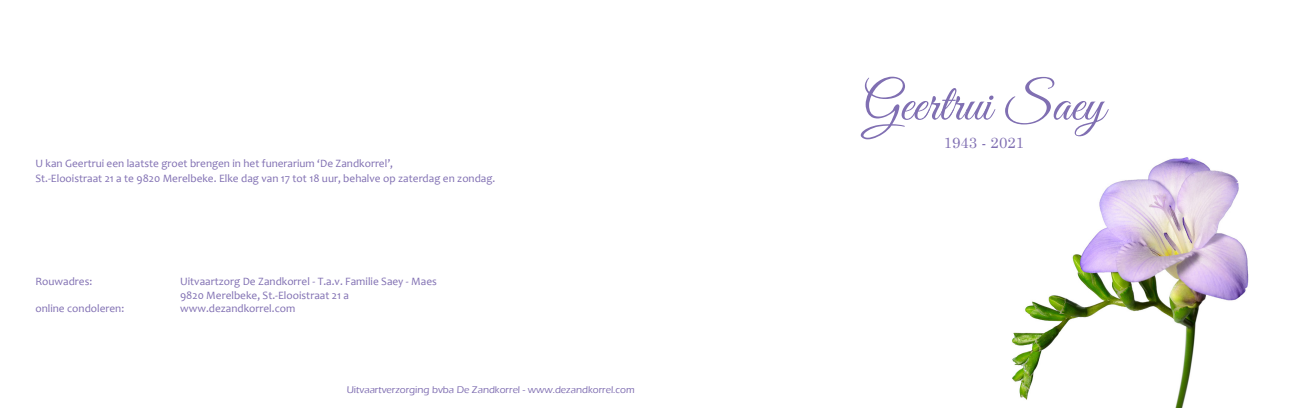
<style>
.page{position:relative;width:1312px;height:408px;background:#fff}
.page>*{position:absolute;margin:0;border:0;box-sizing:border-box;transform-origin:0 0}
.t1{font:52.5px "Great Vibes";color:#806fb2}
.t2{font:15px "Century Schoolbook";color:#806fb2}
.t3{font:11.25px "Candara";color:#806fb2}
.t4{font:500 10px "Eras ITC";color:#806fb2}
</style>
<div class="page">
<img style="left:1012px;top:157px;width:237px;height:250px">
<p class="t3" style="left:35px;top:156px;width:359px">U kan Geertrui een laatste groet brengen in het funerarium ‘De Zandkorrel’,</p>
<p class="t3" style="left:35px;top:171px;width:461px">St.-Elooistraat 21 a te 9820 Merelbeke. Elke dag van 17 tot 18 uur, behalve op zaterdag en zondag.</p>
<p class="t3" style="left:35px;top:274px;width:58px">Rouwadres:</p>
<p class="t3" style="left:180px;top:274px;width:258px">Uitvaartzorg De Zandkorrel - T.a.v. Familie Saey - Maes</p>
<p class="t3" style="left:180px;top:288px;width:170px">9820 Merelbeke, St.-Elooistraat 21 a</p>
<p class="t3" style="left:35px;top:301px;width:90px">online condoleren:</p>
<p class="t3" style="left:180px;top:301px;width:117px">www.dezandkorrel.com</p>
<p class="t4" style="left:346px;top:384px;width:289px">Uitvaartverzorging bvba De Zandkorrel - www.dezandkorrel.com</p>
<p class="t1" style="left:863px;top:75px;width:243px">Geertrui Saey</p>
<p class="t2" style="left:943px;top:130px;width:82px">1943 - 2021</p>
</div>
